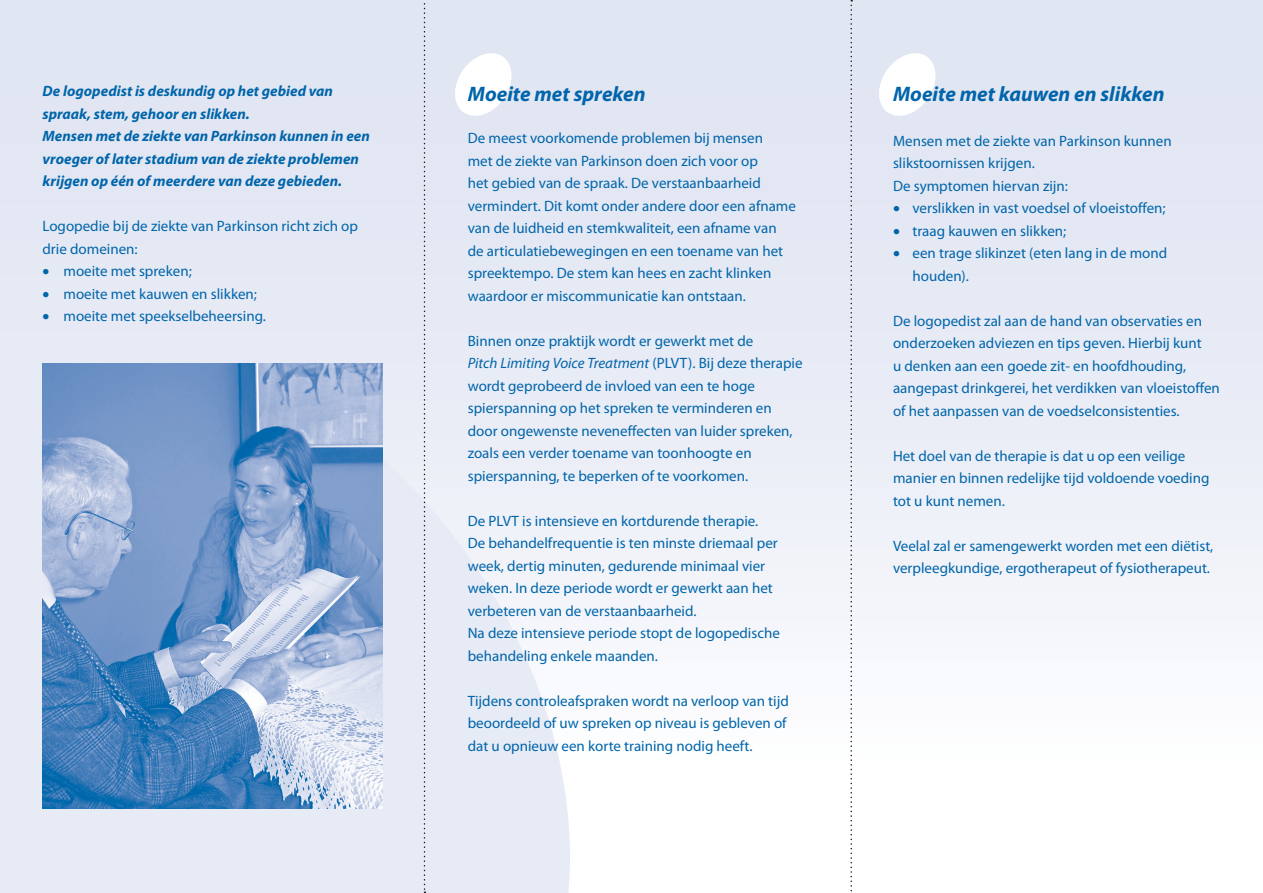
<style>
.page{position:relative;width:1263px;height:893px;background:#fff}
.page>*{position:absolute;margin:0;border:0;box-sizing:border-box;transform-origin:0 0}
.t1{font:italic 700 21px "Myriad Pro";color:#0065aa}
.t2{font:15px/22.5px "Myriad Pro";color:#0065aa}
.t3{font:italic 700 15px/22.5px "Myriad Pro";color:#0065aa}
.s1{font-style:italic}
</style>
<div class="page">
<div style="left:0;top:0;width:1263px;height:893px;background:linear-gradient(to bottom,#dce1f1,#fff)"></div>
<svg style="left:876px;top:49px;width:62px;height:71px"></svg>
<svg style="left:0;top:279px;width:608px;height:614px;background:#e9ecf5"></svg>
<img style="left:43px;top:364px;width:340px;height:445px">
<svg style="left:452px;top:49px;width:62px;height:71px"></svg>
<svg style="left:850px;top:0;width:2px;height:893px"></svg>
<svg style="left:424px;top:0;width:1px;height:893px"></svg>
<p class="t3" style="left:43px;top:80px;width:329px">De logopedist is deskundig op het gebied van spraak, stem, gehoor en slikken.<br>Mensen met de ziekte van Parkinson kunnen in een vroeger of later stadium van de ziekte problemen krijgen op één of meerdere van deze gebieden.</p>
<p class="t2" style="left:43px;top:215px;width:317px">Logopedie bij de ziekte van Parkinson richt zich op drie domeinen:</p>
<p class="t2" style="left:43px;top:260px;width:151px">• moeite met spreken;</p>
<p class="t2" style="left:43px;top:282px;width:216px">• moeite met kauwen en slikken;</p>
<p class="t2" style="left:43px;top:305px;width:225px">• moeite met speekselbeheersing.</p>
<h1 class="t1" style="left:468px;top:80px;width:179px">Moeite met spreken</h1>
<p class="t2" style="left:468px;top:127px;width:330px">De meest voorkomende problemen bij mensen<br>met de ziekte van Parkinson doen zich voor op<br>het gebied van de spraak. De verstaanbaarheid vermindert. Dit komt onder andere door een afname van de luidheid en stemkwaliteit, een afname van de articulatiebewegingen en een toename van het spreektempo. De stem kan hees en zacht klinken waardoor er miscommunicatie kan ontstaan.</p>
<p class="t2" style="left:468px;top:329px;width:336px">Binnen onze praktijk wordt er gewerkt met de<br><span class="s1">Pitch Limiting Voice Treatment</span> (PLVT). Bij deze therapie wordt geprobeerd de invloed van een te hoge spierspanning op het spreken te verminderen en door ongewenste neveneffecten van luider spreken, zoals een verder toename van toonhoogte en spierspanning, te beperken of te voorkomen.</p>
<p class="t2" style="left:468px;top:509px;width:314px">De PLVT is intensieve en kortdurende therapie.<br>De behandelfrequentie is ten minste driemaal per week, dertig minuten, gedurende minimaal vier weken. In deze periode wordt er gewerkt aan het verbeteren van de verstaanbaarheid.<br>Na deze intensieve periode stopt de logopedische behandeling enkele maanden.</p>
<p class="t2" style="left:468px;top:689px;width:323px">Tijdens controleafspraken wordt na verloop van tijd beoordeeld of uw spreken op niveau is gebleven of dat u opnieuw een korte training nodig heeft.</p>
<h1 class="t1" style="left:893px;top:80px;width:273px">Moeite met kauwen en slikken</h1>
<p class="t2" style="left:893px;top:129px;width:280px">Mensen met de ziekte van Parkinson kunnen slikstoornissen krijgen.<br>De symptomen hiervan zijn:</p>
<p class="t2" style="left:893px;top:197px;width:274px">• verslikken in vast voedsel of vloeistoffen;</p>
<p class="t2" style="left:893px;top:219px;width:175px">• traag kauwen en slikken;</p>
<p class="t2" style="left:912px;top:242px;width:256px;text-indent:-20px">• een trage slikinzet (eten lang in de mond houden).</p>
<p class="t2" style="left:893px;top:309px;width:328px">De logopedist zal aan de hand van observaties en onderzoeken adviezen en tips geven. Hierbij kunt<br>u denken aan een goede zit- en hoofdhouding, aangepast drinkgerei, het verdikken van vloeistoffen of het aanpassen van de voedselconsistenties.</p>
<p class="t2" style="left:893px;top:444px;width:318px">Het doel van de therapie is dat u op een veilige manier en binnen redelijke tijd voldoende voeding tot u kunt nemen.</p>
<p class="t2" style="left:893px;top:534px;width:322px">Veelal zal er samengewerkt worden met een diëtist, verpleegkundige, ergotherapeut of fysiotherapeut.</p>
</div>
